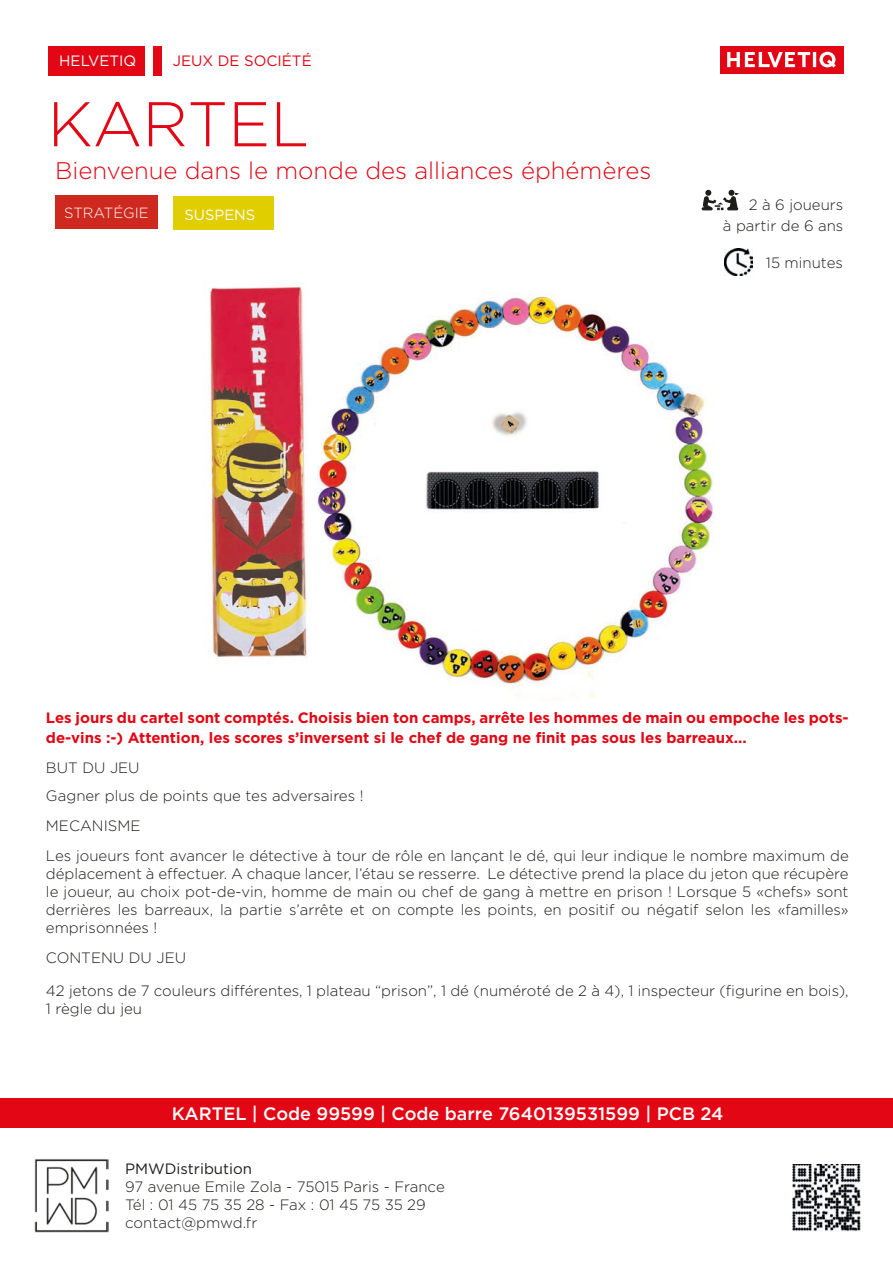
<style>
.page{position:relative;width:893px;height:1263px;background:#fff}
.page>*{position:absolute;margin:0;border:0;box-sizing:border-box;transform-origin:0 0}
.t1{font:300 63px "Gotham";color:#e30614}
.t2{font:300 24px "Gotham";color:#e30614}
.t3{font:500 18px "Gotham";color:#fff}
.Style_de_paragraphe{font:300 15px/18px "Gotham";color:#1d1d1b}
.t4{font:700 15px/19.5px "Gotham";color:#e30614}
.t5{font:15px "Gotham";color:#1d1d1b}
.t6{font:15px "Gotham";color:#e30614}
.t7{font:15px "Gotham";color:#fff}
.t8{font:300 14.7px "Gotham";color:#fff}
.t9{font:14.7px "Gotham";color:#fff}
</style>
<div class="page">
<div style="left:0;top:1098px;width:893px;height:30px;background:#e30614"></div>
<img style="left:793px;top:1164px;width:68px;height:68px">
<img style="left:34px;top:1159px;width:74px;height:73px">
<div style="left:49px;top:46px;width:96px;height:30px;background:#e30614"></div>
<div style="left:153px;top:46px;width:9px;height:30px;background:#e30614"></div>
<div style="left:720px;top:47px;width:123px;height:27px;background:#e30614"></div>
<svg style="left:727px;top:52px;width:109px;height:16px"></svg>
<img style="left:725px;top:248px;width:27px;height:28px">
<div style="left:173px;top:196px;width:101px;height:34px;background:#e0ce00"></div>
<div style="left:55px;top:195px;width:102px;height:34px;background:#ce291e"></div>
<div style="left:705px;top:190px;width:7px;height:6px;background:#1d1d1b;border-radius:50%"></div>
<div style="left:728px;top:190px;width:7px;height:6px;background:#1d1d1b;border-radius:50%"></div>
<svg style="left:702px;top:193px;width:37px;height:17px"></svg>
<img style="left:317px;top:296px;width:396px;height:402px">
<img style="left:209px;top:286px;width:98px;height:372px">
<p class="t7" style="left:59px;top:51px;width:79px">HELVETIQ</p>
<p class="t6" style="left:173px;top:51px;width:140px">JEUX DE SOCIÉTÉ</p>
<p class="t1" style="left:48px;top:84px;width:263px">KARTEL</p>
<p class="t2" style="left:55px;top:155px;width:598px">Bienvenue dans le monde des alliances éphémères</p>
<p class="t8" style="left:64px;top:204px;width:86px">STRATÉGIE</p>
<p class="t9" style="left:184px;top:205px;width:72px">SUSPENS</p>
<p class="Style_de_paragraphe" style="left:749px;top:195px;width:96px">2 à 6 joueurs</p>
<p class="Style_de_paragraphe" style="left:723px;top:216px;width:122px">à partir de 6 ans</p>
<p class="Style_de_paragraphe" style="left:766px;top:254px;width:78px">15 minutes</p>
<p class="t4" style="left:46px;top:708px;width:804px">Les jours du cartel sont comptés. Choisis bien ton camps, arrête les hommes de main ou empoche les pots&shy;de-vins :-) Attention, les scores s’inversent si le chef de gang ne finit pas sous les barreaux...</p>
<p class="Style_de_paragraphe" style="left:46px;top:758px;width:95px">BUT DU JEU</p>
<p class="Style_de_paragraphe" style="left:46px;top:786px;width:319px">Gagner plus de points que tes adversaires !</p>
<p class="Style_de_paragraphe" style="left:46px;top:816px;width:96px">MECANISME</p>
<p class="Style_de_paragraphe" style="left:46px;top:846px;width:804px;text-align:justify">Les joueurs font avancer le détective à tour de rôle en lançant le dé, qui leur indique le nombre maximum de déplacement à effectuer. A chaque lancer, l’étau se resserre. Le détective prend la place du jeton que récupère le joueur, au choix pot-de-vin, homme de main ou chef de gang à mettre en prison ! Lorsque 5 «chefs» sont derrières les barreaux, la partie s’arrête et on compte les points, en positif ou négatif selon les «familles» emprisonnées !</p>
<p class="Style_de_paragraphe" style="left:46px;top:948px;width:142px">CONTENU DU JEU</p>
<p class="Style_de_paragraphe" style="left:46px;top:981px;width:804px">42 jetons de 7 couleurs différentes, 1 plateau “prison”, 1 dé (numéroté de 2 à 4), 1 inspecteur (figurine en bois),<br>1 règle du jeu</p>
<p class="t3" style="left:172px;top:1101px;width:553px">KARTEL | Code 99599 | Code barre 7640139531599 | PCB 24</p>
<p class="t5" style="left:125px;top:1159px;width:128px">PMWDistribution</p>
<p class="Style_de_paragraphe" style="left:125px;top:1177px;width:321px">97 avenue Emile Zola - 75015 Paris - France<br>Tél : 01 45 75 35 28 - Fax : 01 45 75 35 29 contact@pmwd.fr</p>
</div>
